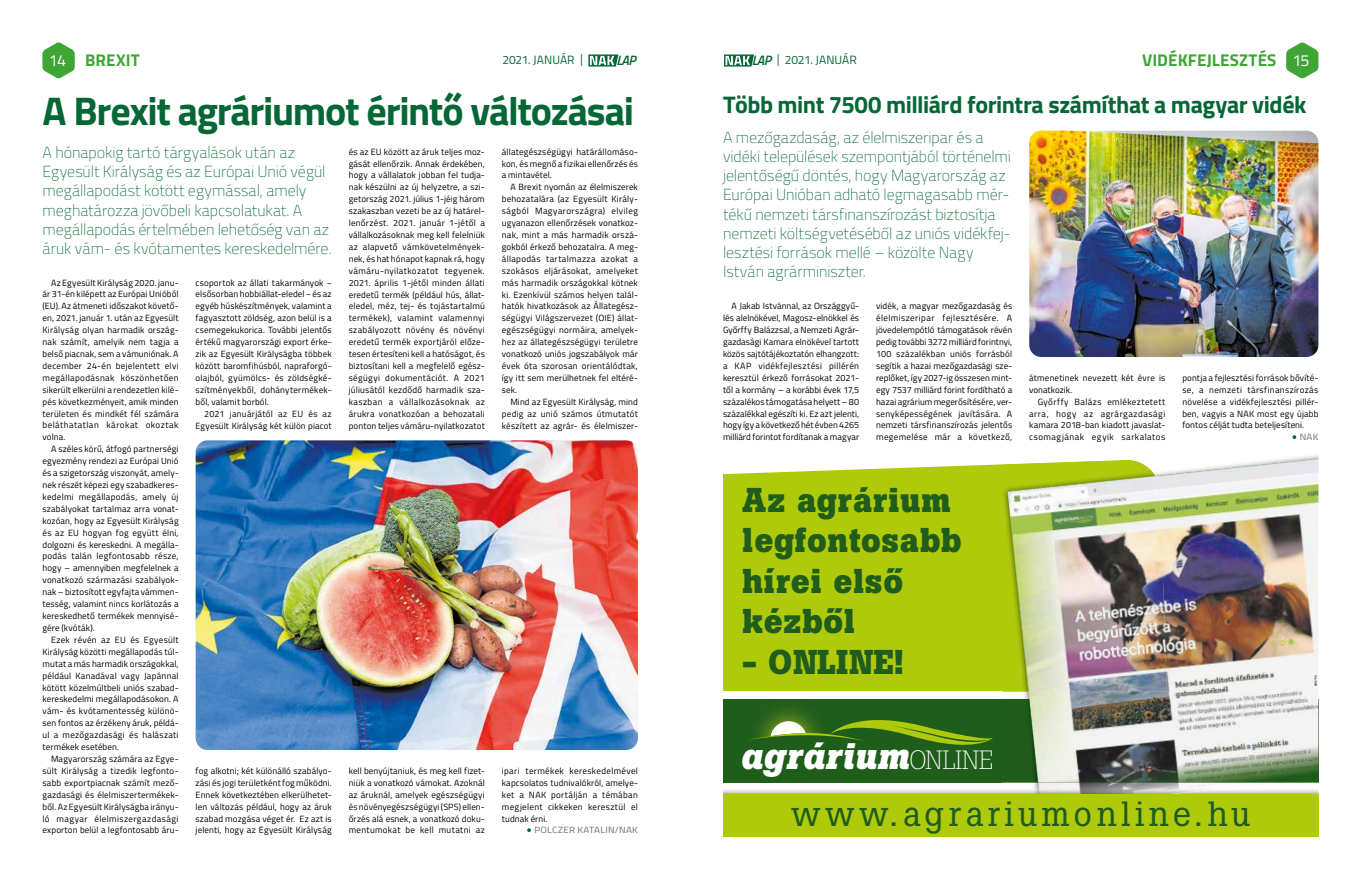
<style>
.page{position:relative;width:1361px;height:879px;background:#fff}
.page>*{position:absolute;margin:0;border:0;box-sizing:border-box;transform-origin:0 0}
.t1{font:700 40px "Titillium";letter-spacing:-.03em;color:#046735}
.t2{font:italic 700 36.5px "Boton PFL";letter-spacing:-.01em;color:#fff}
.t3{font:34.6px "Boton PFL";letter-spacing:.15em;color:#205d1c}
.t4{font:700 34.1px/40.5px "Boton PFL";color:#205d1c}
.t5{font:700 24px "Titillium";letter-spacing:-.015em;color:#046735}
.t6{font:700 17px "Titillium";letter-spacing:.005em;color:#3fa535}
.t7{font:100 16px/19.2px "Titillium";color:#046735}
.t8{font:italic 600 13.6px "Titillium";color:#046735}
.t9{font:12px "Titillium";color:#046735}
.t10{font:9px/11.9px "Titillium";letter-spacing:.02em;color:#000;text-align:justify}
.t11{font:9px "Titillium";letter-spacing:.025em;color:#706f6f;scale:1.1 1}
.t12{font:3.3px "Myriad Pro";color:#000;scale:1.08 1}
.s1{font-weight:400;font-size:16px;color:#fff}
.s2{font-family:"Myriad Pro"}
.s3{font-weight:600;font-style:italic;font-size:13.6px}
.s4{font-family:"Boton Lt PFL";font-weight:400;font-style:normal;font-size:26.1px}
</style>
<div class="page">
<svg style="left:724px;top:54px;width:30px;height:13px"></svg>
<svg style="left:588px;top:54px;width:30px;height:13px"></svg>
<svg style="left:42px;top:42px;width:33px;height:36px"></svg>
<svg style="left:1286px;top:42px;width:32px;height:36px"></svg>
<svg style="left:527px;top:828px;width:4px;height:4px"></svg>
<img style="left:196px;top:440px;width:442px;height:310px">
<svg style="left:1292px;top:435px;width:4px;height:4px"></svg>
<div style="left:723px;top:464px;width:279px;height:227px;background:#afca0b"></div>
<div style="left:723px;top:699px;width:309px;height:82px;background:#1f5d1b"></div>
<svg style="left:749px;top:709px;width:244px;height:36px"></svg>
<img style="left:1287px;top:455px;width:31px;height:4px">
<img style="left:1002px;top:459px;width:316px;height:324px">
<img style="left:1002px;top:699px;width:26px;height:82px">
<img style="left:1007px;top:476px;width:160px;height:216px">
<img style="left:1028px;top:692px;width:290px;height:96px">
<img style="left:1029px;top:699px;width:289px;height:83px">
<img style="left:1029px;top:699px;width:3px;height:26px">
<img style="left:723px;top:788px;width:595px;height:5px">
<img style="left:1038px;top:788px;width:191px;height:5px">
<div style="left:723px;top:793px;width:595px;height:43px;background:#afca0b"></div>
<img style="left:1029px;top:131px;width:289px;height:226px">
<h3 class="t6" style="left:49px;top:47px;width:92px"><span class="s1">14</span> BREXIT</h3>
<h3 class="t6" style="left:1142px;top:47px;width:169px">VIDÉKFEJLESZTÉS <span class="s1">15</span></h3>
<h3 class="t9" style="left:502px;top:51px;width:82px">2021. JANUÁR <span class="s2">|</span></h3>
<h3 class="t9" style="left:752px;top:51px;width:106px"><span class="s3">LAP</span> <span class="s2">|</span> 2021. JANUÁR</h3>
<h3 class="t8" style="left:616px;top:50px;width:21px">LAP</h3>
<h1 class="t1" style="left:43px;top:80px;width:593px">A Brexit agráriumot érintő változásai</h1>
<p class="t7" style="left:43px;top:142px;width:290px">A hónapokig tartó tárgyalások után az Egyesült Királyság és az Európai Unió végül megállapodást kötött egymással, amely meghatározza jövőbeli kapcsolatukat. A megállapodás értelmében lehetőség van az áruk vám- és kvótamentes kereskedelmére.</p>
<p class="t10" style="left:43px;top:276px;width:138px;text-indent:9px">Az Egyesült Királyság 2020. janu&shy;ár 31-én kilépett az Európai Unióból (EU). Az átmeneti időszakot követő&shy;en, 2021. január 1. után az Egyesült Királyság olyan harmadik ország&shy;nak számít, amelyik nem tagja a belső piacnak, sem a vámuniónak. A december 24-én bejelentett elvi megállapodásnak köszönhetően sikerült elkerülni a rendezetlen kilé&shy;pés következményeit, amik minden területen és mindkét fél számára beláthatatlan károkat okoztak volna.</p>
<p class="t10" style="left:43px;top:443px;width:138px;text-indent:9px">A széles körű, átfogó partnerségi egyezmény rendezi az Európai Unió és a szigetország viszonyát, amely&shy;nek részét képezi egy szabadkeres&shy;kedelmi megállapodás, amely új szabályokat tartalmaz arra vonat&shy;kozóan, hogy az Egyesült Királyság és az EU hogyan fog együtt élni, dolgozni és kereskedni. A megálla&shy;podás talán legfontosabb része, hogy – amennyiben megfelelnek a vonatkozó származási szabályok&shy;nak – biztosított egyfajta vámmen&shy;tesség, valamint nincs korlátozás a kereskedhető termékek mennyisé&shy;gére (kvóták).</p>
<p class="t10" style="left:43px;top:633px;width:138px;text-indent:9px">Ezek révén az EU és Egyesült Királyság közötti megállapodás túl&shy;mutat a más harmadik országokkal, például Kanadával vagy Japánnal kötött közelmúltbeli uniós szabad&shy;kereskedelmi megállapodásokon. A vám- és kvótamentesség különö&shy;sen fontos az érzékeny áruk, példá&shy;ul a mezőgazdasági és halászati termékek esetében.</p>
<p class="t10" style="left:43px;top:752px;width:138px;text-indent:9px">Magyarország számára az Egye&shy;sült Királyság a tizedik legfonto&shy;sabb exportpiacnak számít mező&shy;gazdasági és élelmiszertermékek&shy;ből. Az Egyesült Királyságba irányu&shy;ló magyar élelmiszergazdasági exporton belül a legfontosabb áru-</p>
<p class="t10" style="left:196px;top:276px;width:138px">csoportok az állati takarmányok − elsősorban hobbiállat-eledel − és az egyéb húskészítmények, valamint a fagyasztott zöldség, azon belül is a csemegekukorica. További jelentős értékű magyarországi export érke&shy;zik az Egyesült Királyságba többek között baromfihúsból, napraforgó&shy;olajból, gyümölcs- és zöldségké&shy;szítményekből, dohánytermékek&shy;ből, valamit borból.</p>
<p class="t10" style="left:196px;top:407px;width:138px;text-align:right">2021 januárjától az EU és az<br>Egyesült Királyság két külön piacot</p>
<p class="t10" style="left:196px;top:764px;width:138px">fog alkotni; két különálló szabályo&shy;zási és jogi területként fog működni.<br>Ennek következtében elkerülhetet&shy;len változás például, hogy az áruk szabad mozgása véget ér. Ez azt is jelenti, hogy az Egyesült Királyság</p>
<p class="t10" style="left:349px;top:145px;width:138px;text-align:left">és az EU között az áruk teljes moz&shy;gását ellenőrzik. Annak érdekében, hogy a vállalatok jobban fel tudja&shy;nak készülni az új helyzetre, a szi&shy;getország 2021. július 1-jéig három szakaszban vezeti be az új határel&shy;lenőrzést. 2021. január 1-jétől a vállalkozásoknak meg kell felelniük az alapvető vámkövetelmények&shy;nek, és hat hónapot kapnak rá, hogy vámáru-nyilatkozatot tegyenek.<br>2021. április 1-jétől minden állati eredetű termék (például hús, állat&shy;eledel, méz, tej- és tojástartalmú termékek), valamint valamennyi szabályozott növény és növényi eredetű termék exportjáról előze&shy;tesen értesíteni kell a hatóságot, és biztosítani kell a megfelelő egész&shy;ségügyi dokumentációt. A 2021 júliusától kezdődő harmadik sza&shy;kaszban a vállalkozásoknak az árukra vonatkozóan a behozatali ponton teljes vámáru-nyilatkozatot</p>
<p class="t10" style="left:349px;top:764px;width:138px;text-align:left">kell benyújtaniuk, és meg kell fizet&shy;niük a vonatkozó vámokat. Azoknál az áruknál, amelyek egészségügyi és növényegészségügyi (SPS) ellen&shy;őrzés alá esnek, a vonatkozó doku&shy;mentumokat be kell mutatni az</p>
<p class="t10" style="left:502px;top:145px;width:138px">állategészségügyi határállomáso&shy;kon, és megnő a fizikai ellenőrzés és a mintavétel.</p>
<p class="t10" style="left:502px;top:181px;width:138px;text-align:left;text-indent:9px">A Brexit nyomán az élelmiszerek behozatalára (az Egyesült Király&shy;ságból Magyarországra) elvileg ugyanazon ellenőrzések vonatkoz&shy;nak, mint a más harmadik orszá&shy;gokból érkező behozatalra. A meg&shy;állapodás tartalmazza azokat a szokásos eljárásokat, amelyeket más harmadik országokkal kötnek ki. Ezenkívül számos helyen talál&shy;hatók hivatkozások az Állategész&shy;ségügyi Világszervezet (OIE) állat&shy;egészségügyi normáira, amelyek&shy;hez az állategészségügyi területre vonatkozó uniós jogszabályok már évek óta szorosan orientálódtak, így itt sem merülhetnek fel eltéré&shy;sek.</p>
<p class="t10" style="left:502px;top:395px;width:138px;text-indent:9px">Mind az Egyesült Királyság, mind pedig az unió számos útmutatót készített az agrár- és élelmiszer-</p>
<p class="t10" style="left:502px;top:764px;width:138px">ipari termékek kereskedelmével kapcsolatos tudnivalókról, amelye&shy;ket a NAK portálján a témában megjelent cikkeken keresztül el tudnak érni.</p>
<p class="t11" style="left:534px;top:823px;width:96px">POLCZER KATALIN/NAK</p>
<h3 class="t5" style="left:723px;top:86px;width:585px">Több mint 7500 milliárd forintra számíthat a magyar vidék</h3>
<p class="t7" style="left:723px;top:127px;width:289px">A mezőgazdaság, az élelmiszeripar és a vidéki települések szempontjából történelmi jelentőségű döntés, hogy Magyarország az Európai Unióban adható legmagasabb mér&shy;tékű nemzeti társfinanszírozást biztosítja nemzeti költségvetéséből az uniós vidékfej&shy;lesztési források mellé – közölte Nagy István agrárminiszter.</p>
<p class="t10" style="left:723px;top:300px;width:138px;text-indent:9px">A Jakab Istvánnal, az Országgyű&shy;lés alelnökével, Magosz-elnökkel és Győrffy Balázzsal, a Nemzeti Agrár&shy;gazdasági Kamara elnökével tartott közös sajtótájékoztatón elhangzott: a KAP vidékfejlesztési pillérén keresztül érkező forrásokat 2021- től a kormány – a korábbi évek 17,5 százalékos támogatása helyett – 80 százalékkal egészíti ki. Ez azt jelenti, hogy így a következő hét évben 4265 milliárd forintot fordítanak a magyar</p>
<p class="t10" style="left:876px;top:300px;width:138px">vidék, a magyar mezőgazdaság és élelmiszeripar fejlesztésére. A jövedelempótló támogatások révén pedig további 3272 milliárd forintnyi, 100 százalékban uniós forrásból segítik a hazai mezőgazdasági sze&shy;replőket, így 2027-ig összesen mint&shy;egy 7537 milliárd forint fordítható a hazai agrárium megerősítésére, ver&shy;senyképességének javítására. A nemzeti társfinanszírozás jelentős megemelése már a következő,</p>
<p class="t10" style="left:1029px;top:371px;width:138px">átmenetinek nevezett két évre is vonatkozik.</p>
<p class="t10" style="left:1029px;top:395px;width:138px;text-indent:9px">Győrffy Balázs emlékeztetett arra, hogy az agrárgazdasági kamara 2018-ban kiadott javaslat&shy;csomagjának egyik sarkalatos</p>
<p class="t10" style="left:1182px;top:371px;width:138px">pontja a fejlesztési források bővíté&shy;se, a nemzeti társfinanszírozás növelése a vidékfejlesztési pillér&shy;ben, vagyis a NAK most egy újabb fontos célját tudta beteljesíteni.</p>
<p class="t11" style="left:1299px;top:430px;width:19px">NAK</p>
<h3 class="t4" style="left:742px;top:480px;width:221px">Az agrárium legfontosabb hírei első kézből</h3>
<h3 class="t4" style="left:742px;top:642px;width:163px">- ONLINE!</h3>
<p class="t12" style="left:1313px;top:686px;width:12px;rotate:-90deg">686765</p>
<h2 class="t2" style="left:740px;top:734px;width:254px">agrárium<span class="s4">ONLINE</span></h2>
<h3 class="t3" style="left:791px;top:793px;width:459px">www.agrariumonline.hu</h3>
</div>
